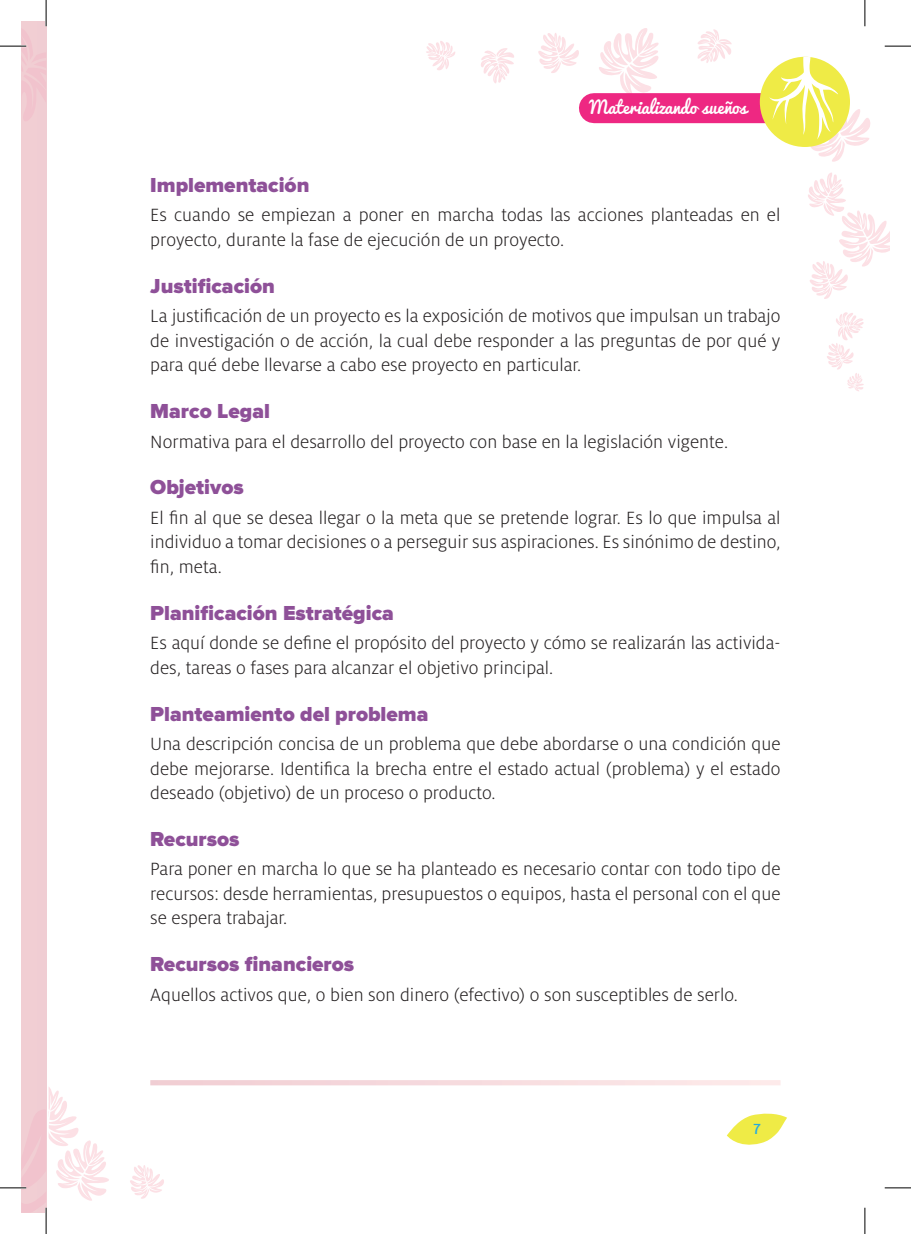
<style>
.page{position:relative;width:911px;height:1234px;background:#fff}
.page>*{position:absolute;margin:0;border:0;box-sizing:border-box;transform-origin:0 0}
.t1{font:900 21px "Proxima Nova";color:#8e5098}
.t2{font:300 19.6px/24.5px "Milo OT";color:#231f20;text-align:justify}
.t3{font:17.5px "Pacifico";color:#fff}
.t4{font:15.75px "Bree";color:#24aae1}
</style>
<div class="page">
<div style="left:21px;top:21px;width:25px;height:1191px;background:#f1ced3"></div>
<svg style="left:150px;top:1080px;width:630px;height:5px;background:#f6dcde"></svg>
<svg style="left:599px;top:28px;width:60px;height:65px"></svg>
<svg style="left:538px;top:33px;width:41px;height:40px"></svg>
<svg style="left:808px;top:172px;width:81px;height:127px"></svg>
<svg style="left:827px;top:312px;width:37px;height:79px"></svg>
<svg style="left:481px;top:48px;width:33px;height:35px"></svg>
<svg style="left:697px;top:29px;width:35px;height:34px"></svg>
<svg style="left:426px;top:41px;width:29px;height:29px"></svg>
<svg style="left:130px;top:1165px;width:34px;height:33px"></svg>
<div style="left:594px;top:93px;width:180px;height:30px;background:#ee2882"></div>
<div style="left:760px;top:57px;width:90px;height:90px;background:#efeb46;border-radius:50%"></div>
<svg style="left:769px;top:57px;width:102px;height:105px"></svg>
<svg style="left:727px;top:1113px;width:60px;height:32px"></svg>
<svg style="left:884px;top:46px;width:27px;height:1px"></svg>
<svg style="left:884px;top:1187px;width:27px;height:1px"></svg>
<svg style="left:0;top:0;width:47px;height:128px"></svg>
<svg style="left:0;top:1055px;width:109px;height:178px"></svg>
<svg style="left:864px;top:0;width:1px;height:26px"></svg>
<svg style="left:864px;top:1207px;width:1px;height:26px"></svg>
<p class="t3" style="left:589px;top:98px;width:159px">Materializando sueños</p>
<p class="t1" style="left:150px;top:172px;width:161px">Implementación</p>
<p class="t2" style="left:150px;top:203px;width:631px">Es cuando se empiezan a poner en marcha todas las acciones planteadas en el proyecto, durante la fase de ejecución de un proyecto.</p>
<p class="t1" style="left:150px;top:273px;width:126px">Justificación</p>
<p class="t2" style="left:150px;top:304px;width:632px">La justificación de un proyecto es la exposición de motivos que impulsan un trabajo de investigación o de acción, la cual debe responder a las preguntas de por qué y para qué debe llevarse a cabo ese proyecto en particular.</p>
<p class="t1" style="left:150px;top:398px;width:121px">Marco Legal</p>
<p class="t2" style="left:150px;top:429px;width:579px">Normativa para el desarrollo del proyecto con base en la legislación vigente.</p>
<p class="t1" style="left:150px;top:475px;width:95px">Objetivos</p>
<p class="t2" style="left:150px;top:505px;width:632px">El fin al que se desea llegar o la meta que se pretende lograr. Es lo que impulsa al individuo a tomar decisiones o a perseguir sus aspiraciones. Es sinónimo de destino, fin, meta.</p>
<p class="t1" style="left:150px;top:600px;width:245px">Planificación Estratégica</p>
<p class="t2" style="left:150px;top:631px;width:632px">Es aquí donde se define el propósito del proyecto y cómo se realizarán las activida&shy;des, tareas o fases para alcanzar el objetivo principal.</p>
<p class="t1" style="left:150px;top:701px;width:280px">Planteamiento del problema</p>
<p class="t2" style="left:150px;top:731px;width:632px">Una descripción concisa de un problema que debe abordarse o una condición que debe mejorarse. Identifica la brecha entre el estado actual (problema) y el estado deseado (objetivo) de un proceso o producto.</p>
<p class="t1" style="left:150px;top:826px;width:91px">Recursos</p>
<p class="t2" style="left:150px;top:857px;width:632px">Para poner en marcha lo que se ha planteado es necesario contar con todo tipo de recursos: desde herramientas, presupuestos o equipos, hasta el personal con el que se espera trabajar.</p>
<p class="t1" style="left:150px;top:951px;width:205px">Recursos financieros</p>
<p class="t2" style="left:150px;top:982px;width:589px">Aquellos activos que, o bien son dinero (efectivo) o son susceptibles de serlo.</p>
<p class="t4" style="left:753px;top:1116px;width:9px">7</p>
</div>
